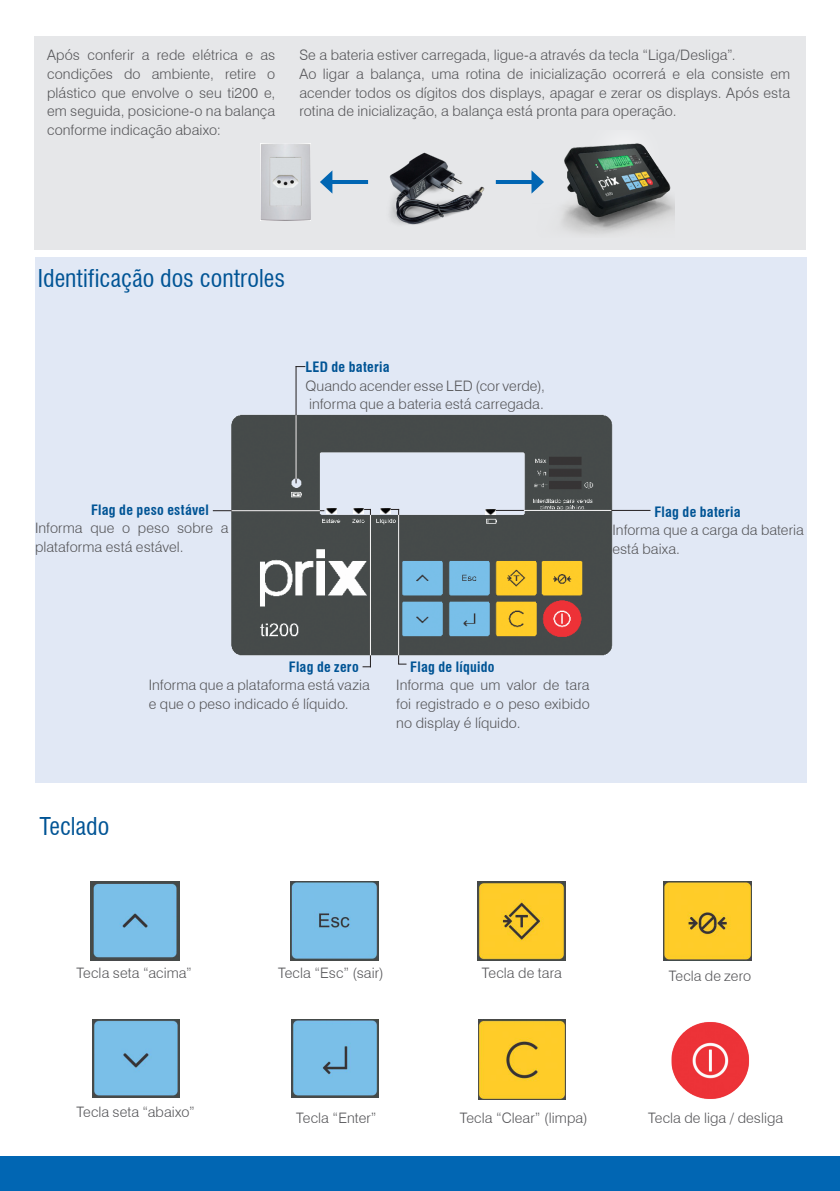
<style>
.page{position:relative;width:840px;height:1191px;background:#fff}
.page>*{position:absolute;margin:0;border:0;box-sizing:border-box;transform-origin:0 0}
.SuperTítulo{font:condensed 24px "Swiss 721 BT";color:#005495}
.Texto{font:300 14.4px/18.6px "Swiss 721 BT";letter-spacing:.005em;color:#565659;text-align:justify}
.SuperTítulo-2{font:300 14.4px "Swiss 721 BT";letter-spacing:.005em;color:#565659}
.SuperTítulo-3{font:700 condensed 14px "Swiss 721 BT";letter-spacing:.02em;color:#005495}
</style>
<div class="page">
<div style="left:35px;top:257px;width:771px;height:525px;background:#e1e8f5"></div>
<div style="left:34px;top:36px;width:771px;height:213px;background:#e6e7e9"></div>
<div style="left:0;top:1157px;width:839px;height:34px;background:#0166b3"></div>
<img style="left:215px;top:408px;width:403px;height:258px">
<img style="left:543px;top:143px;width:131px;height:92px">
<hr style="left:295px;top:366px;width:1px;height:117px;background:#231f20">
<hr style="left:495px;top:510px;width:155px;height:1px;background:#231f20">
<svg style="left:485px;top:510px;width:10px;height:4px"></svg>
<hr style="left:213px;top:510px;width:111px;height:1px;background:#231f20">
<svg style="left:326px;top:509px;width:10px;height:4px"></svg>
<hr style="left:370px;top:509px;width:1px;height:158px;background:#231f20">
<hr style="left:398px;top:509px;width:1px;height:155px;background:#231f20">
<svg style="left:353px;top:509px;width:17px;height:4px"></svg>
<svg style="left:380px;top:509px;width:19px;height:4px"></svg>
<hr style="left:231px;top:510px;width:89px;height:1px;background:#fff">
<hr style="left:370px;top:515px;width:1px;height:140px;background:#fff">
<hr style="left:398px;top:515px;width:1px;height:140px;background:#fff">
<hr style="left:523px;top:510px;width:88px;height:1px;background:#fff">
<hr style="left:295px;top:415px;width:1px;height:64px;background:#fff">
<img style="left:671px;top:1022px;width:78px;height:77px">
<img style="left:477px;top:881px;width:88px;height:79px">
<img style="left:663px;top:881px;width:88px;height:79px">
<img style="left:478px;top:1020px;width:87px;height:79px">
<img style="left:292px;top:1020px;width:86px;height:77px">
<img style="left:290px;top:881px;width:88px;height:79px">
<img style="left:92px;top:1019px;width:87px;height:78px">
<img style="left:90px;top:881px;width:89px;height:79px">
<img style="left:260px;top:143px;width:50px;height:78px">
<hr style="left:328px;top:180px;width:40px;height:4px;background:#0166b3">
<svg style="left:320px;top:171px;width:12px;height:22px"></svg>
<hr style="left:495px;top:180px;width:39px;height:4px;background:#0166b3">
<svg style="left:531px;top:170px;width:12px;height:24px"></svg>
<img style="left:389px;top:152px;width:96px;height:73px">
<p class="Texto" style="left:47px;top:46px;width:230px">Após conferir a rede elétrica e as condições do ambiente, retire o plástico que envolve o seu ti200 e, em seguida, posicione-o na balança conforme indicação abaixo:</p>
<p class="Texto" style="left:299px;top:46px;width:437px">Se a bateria estiver carregada, ligue-a através da tecla “Liga/Desliga”.</p>
<p class="Texto" style="left:299px;top:64px;width:492px">Ao ligar a balança, uma rotina de inicialização ocorrerá e ela consiste em acender todos os dígitos dos displays, apagar e zerar os displays. Após esta rotina de inicialização, a balança está pronta para operação.</p>
<p class="SuperTítulo" style="left:38px;top:264px;width:248px">Identificação dos controles</p>
<p class="SuperTítulo-3" style="left:305px;top:358px;width:86px">LED de bateria</p>
<p class="Texto" style="left:305px;top:376px;width:241px">Quando acender esse LED (cor verde),</p>
<p class="Texto" style="left:309px;top:395px;width:236px">informa que a bateria está carregada.</p>
<p class="SuperTítulo-3" style="left:91px;top:501px;width:119px">Flag de peso estável</p>
<p class="Texto" style="left:35px;top:519px;width:195px">Informa que o peso sobre a plataforma está estável.</p>
<p class="SuperTítulo-3" style="left:654px;top:503px;width:88px">Flag de bateria</p>
<p class="Texto" style="left:612px;top:521px;width:193px">Informa que a carga da bateria está baixa.</p>
<p class="SuperTítulo" style="left:39px;top:812px;width:71px">Teclado</p>
<p class="SuperTítulo-3" style="left:289px;top:658px;width:71px">Flag de zero</p>
<p class="Texto" style="left:149px;top:675px;width:222px">Informa que a plataforma está vazia e que o peso indicado é líquido.</p>
<p class="SuperTítulo-3" style="left:410px;top:658px;width:86px">Flag de líquido</p>
<p class="Texto" style="left:396px;top:676px;width:195px">Informa que um valor de tara foi registrado e o peso exibido no display é líquido.</p>
<p class="SuperTítulo-2" style="left:76px;top:964px;width:117px">Tecla seta “acima”</p>
<p class="SuperTítulo-2" style="left:278px;top:964px;width:107px">Tecla “Esc” (sair)</p>
<p class="SuperTítulo-2" style="left:668px;top:967px;width:84px">Tecla de zero</p>
<p class="SuperTítulo-2" style="left:481px;top:964px;width:82px">Tecla de tara</p>
<p class="SuperTítulo-2" style="left:76px;top:1103px;width:120px">Tecla seta “abaixo”</p>
<p class="SuperTítulo-2" style="left:296px;top:1108px;width:82px">Tecla “Enter”</p>
<p class="SuperTítulo-2" style="left:459px;top:1108px;width:129px">Tecla “Clear” (limpa)</p>
<p class="SuperTítulo-2" style="left:647px;top:1108px;width:136px">Tecla de liga / desliga</p>
</div>
